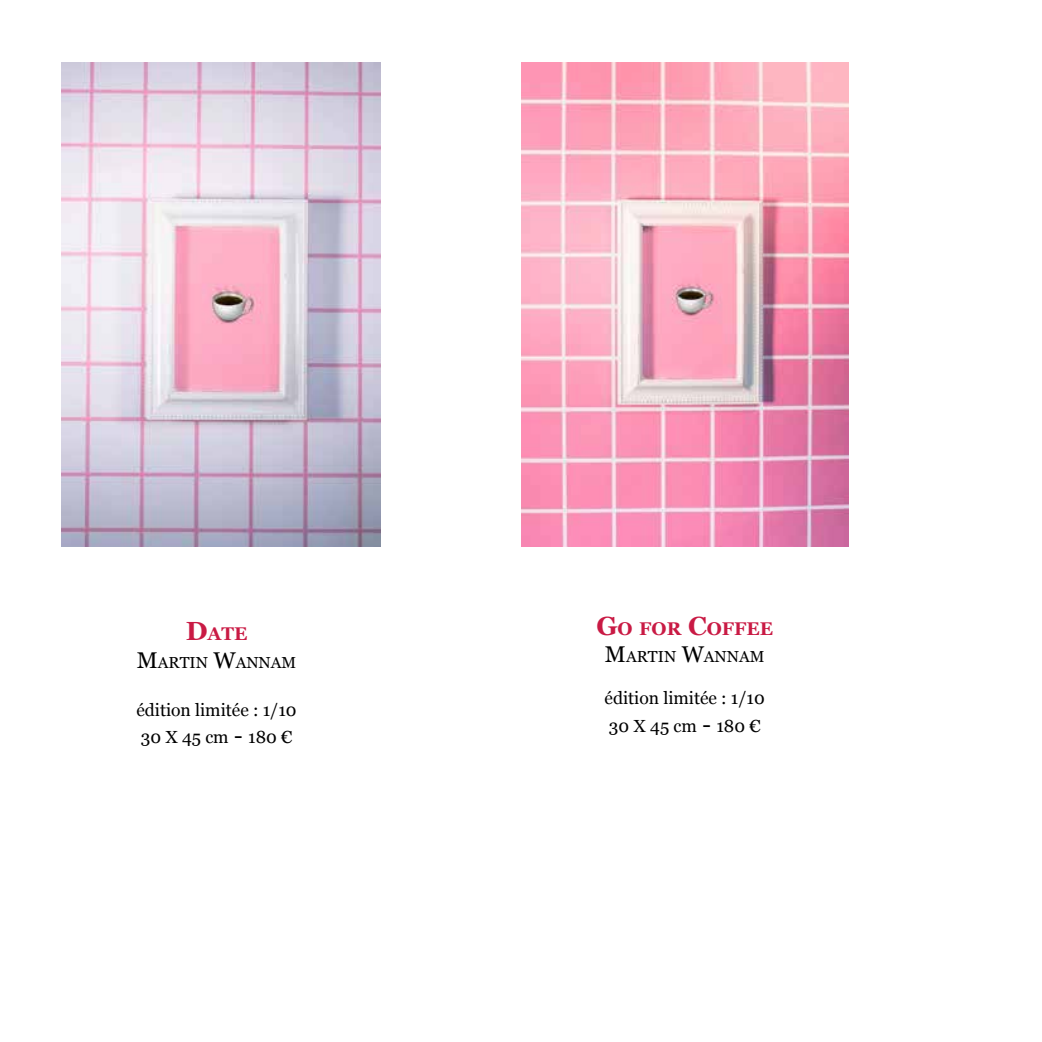
<style>
.page{position:relative;width:1042px;height:1042px;background:#fff}
.page>*{position:absolute;margin:0;border:0;box-sizing:border-box;transform-origin:0 0}
.t1{font:700 18.38px "Georgia";color:#c91a44}
.t2{font:17.5px/27.3px "Georgia";color:#000}
.t3{font:15.92px "Georgia";color:#000}
.s1{font-size:26.25px}
.s2{font-size:22.75px}
.s3{font-style:inherit}
</style>
<div class="page">
<img style="left:61px;top:62px;width:319px;height:484px">
<img style="left:521px;top:62px;width:327px;height:484px">
<p class="t1" style="left:186px;top:620px;width:63px"><span class="s1">D</span>ATE</p>
<p class="t3" style="left:137px;top:650px;width:161px"><span class="s2">M</span>ARTIN <span class="s2">W</span>ANNAM</p>
<p class="t2" style="left:136px;top:695px;width:162px">édition limitée : 1/10<br>30 X 45 cm <span class="s2">-</span> <span class="s3">180 €</span></p>
<p class="t1" style="left:596px;top:615px;width:178px"><span class="s1">G</span>O FOR <span class="s1">C</span>OFFEE</p>
<p class="t3" style="left:605px;top:645px;width:161px"><span class="s2">M</span>ARTIN <span class="s2">W</span>ANNAM</p>
<p class="t2" style="left:604px;top:684px;width:162px">édition limitée : 1/10<br>30 X 45 cm <span class="s2">-</span> 180 €</p>
</div>
